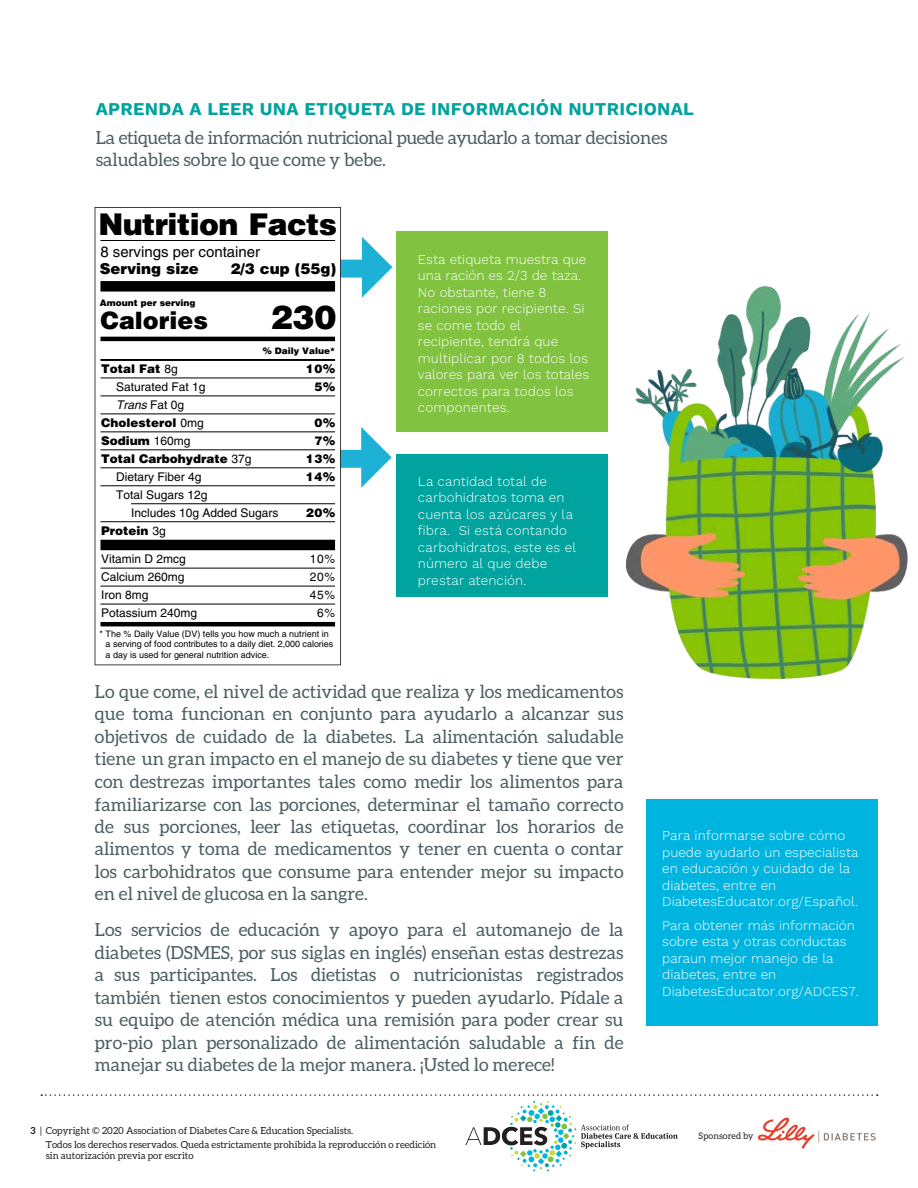
<style>
.page{position:relative;width:918px;height:1188px;background:#fff}
.page>*{position:absolute;margin:0;border:0;box-sizing:border-box;transform-origin:0 0}
.t1{font:900 33px "Helvetica";color:#000}
.t2{font:900 30px "Helvetica";letter-spacing:-.02em;color:#000}
.t3{font:900 24px "Helvetica";color:#000}
.body_aleo{font:18px/22.5px "Aleo";color:#4b5e61;text-align:justify}
.body_aleo-2{font:18px/29.1px "Aleo";letter-spacing:-.025em;color:#4b5e61}
.t4{font:900 15px "Helvetica";color:#000}
.t5{font:15px "Helvetica";color:#000}
.sidebar_thin{font:300 13.5px/16.5px "Work Sans";color:#fff}
.t6{font:12px/18px "Helvetica";color:#000}
.t7{font:900 12px/18px "Helvetica";color:#000;text-align:right}
.t8{font:italic 12px "Helvetica";color:#000}
.page_numbers{font:9.75px/13.4px "Aleo";color:#231f20}
.t9{font:9px/10.5px "Helvetica";color:#000}
.t10{font:900 9px "Helvetica";color:#000}
.page_numbers-2{font:9px "Aleo";color:#231f20}
.s1{font-family:"Work Sans";font-weight:700;color:#00a39d}
.s2{font-weight:400}
.s3{font-style:normal}
.s4{font-weight:700}
</style>
<div class="page">
<div style="left:396px;top:454px;width:212px;height:142px;background:#00a39d"></div>
<div style="left:396px;top:232px;width:212px;height:200px;background:#81c340"></div>
<svg style="left:341px;top:427px;width:51px;height:61px"></svg>
<svg style="left:341px;top:237px;width:51px;height:61px"></svg>
<svg style="left:95px;top:207px;width:246px;height:458px"></svg>
<hr style="left:100px;top:360px;width:235px;height:1px;background:#000">
<hr style="left:100px;top:378px;width:235px;height:1px;background:#000">
<hr style="left:100px;top:396px;width:235px;height:1px;background:#000">
<hr style="left:100px;top:414px;width:235px;height:1px;background:#000">
<hr style="left:100px;top:432px;width:235px;height:1px;background:#000">
<hr style="left:100px;top:450px;width:235px;height:1px;background:#000">
<hr style="left:100px;top:468px;width:235px;height:1px;background:#000">
<hr style="left:100px;top:486px;width:235px;height:1px;background:#000">
<hr style="left:131px;top:503px;width:204px;height:1px;background:#000">
<hr style="left:100px;top:521px;width:235px;height:1px;background:#000">
<hr style="left:100px;top:604px;width:235px;height:1px;background:#000">
<div style="left:100px;top:540px;width:235px;height:10px;background:#000"></div>
<hr style="left:100px;top:240px;width:235px;height:1px;background:#000">
<hr style="left:100px;top:568px;width:235px;height:1px;background:#000">
<hr style="left:100px;top:586px;width:235px;height:1px;background:#000">
<hr style="left:100px;top:622px;width:235px;height:4px;background:#000">
<div style="left:646px;top:799px;width:232px;height:226px;background:#00b4e0"></div>
<svg style="left:41px;top:1094px;width:837px;height:77px"></svg>
<img style="left:627px;top:286px;width:280px;height:393px">
<p class="body_aleo-2" style="left:96px;top:93px;width:600px"><span class="s1">APRENDA A LEER UNA ETIQUETA DE INFORMACIÓN NUTRICIONAL<br></span>La etiqueta de información nutricional puede ayudarlo a tomar decisiones</p>
<p class="body_aleo" style="left:96px;top:149px;width:292px">saludables sobre lo que come y bebe.</p>
<p class="t2" style="left:98px;top:204px;width:240px">Nutrition Facts</p>
<p class="t5" style="left:100px;top:243px;width:161px">8 servings per container</p>
<p class="t4" style="left:100px;top:259px;width:100px">S e vr ni g s ez i</p>
<p class="t4" style="left:231px;top:259px;width:107px">2 3/ cup 5( 5g)</p>
<p class="t10" style="left:100px;top:297px;width:97px">Amount per serving</p>
<p class="t3" style="left:100px;top:305px;width:109px">Calories</p>
<p class="t1" style="left:270px;top:296px;width:67px">230</p>
<p class="t10" style="left:263px;top:344px;width:74px">% Daily Value*</p>
<p class="t7" style="left:101px;top:359px;width:78px">Total Fat <span class="s2">8g</span></p>
<p class="t6" style="left:116px;top:378px;width:91px">Saturated Fat 1g</p>
<p class="t8" style="left:116px;top:398px;width:69px">Trans <span class="s3">Fat 0g</span></p>
<p class="t7" style="left:101px;top:413px;width:104px">Cholesterol <span class="s2">0mg</span></p>
<p class="t7" style="left:101px;top:431px;width:91px">Sodium <span class="s2">160mg</span></p>
<p class="t7" style="left:101px;top:449px;width:152px">Total Carbohydrate <span class="s2">37g</span></p>
<p class="t6" style="left:116px;top:468px;width:87px">Dietary Fiber 4g</p>
<p class="t6" style="left:116px;top:486px;width:93px">Total Sugars 12g</p>
<p class="t6" style="left:131px;top:504px;width:149px">Includes 10g Added Sugars</p>
<p class="t7" style="left:101px;top:521px;width:66px">Protein <span class="s2">3g</span></p>
<p class="t7" style="left:306px;top:359px;width:31px">10%<br>5%</p>
<p class="t7" style="left:306px;top:413px;width:31px">0%<br>7%<br>13%<br>14%</p>
<p class="t7" style="left:306px;top:503px;width:31px">20%</p>
<p class="t6" style="left:101px;top:550px;width:97px">Vitamin D 2mcg<br>Calcium 260mg<br>Iron 8mg<br>Potassium 240mg</p>
<p class="t6" style="left:310px;top:550px;width:27px;text-align:right">10%<br>20%<br>45%<br>6%</p>
<p class="t9" style="left:106px;top:628px;width:229px;text-indent:-6px">* The % Daily Value (DV) tells you how much a nutrient in a serving of food contributes to a daily diet. 2,000 calories a day is used for general nutrition advice.</p>
<p class="sidebar_thin" style="left:418px;top:250px;width:173px">Esta etiqueta muestra que una ración es 2/3 de taza.<br>No obstante, tiene 8 raciones por recipiente. Si se come todo el recipiente, tendrá que multiplicar por 8 todos los valores para ver los totales correctos para todos los componentes.</p>
<p class="sidebar_thin" style="left:418px;top:472px;width:160px">La cantidad total de carbohidratos toma en cuenta los azúcares y la fibra. Si está contando carbohidratos, este es el número al que debe prestar atención.</p>
<p class="body_aleo" style="left:95px;top:680px;width:530px">Lo que come, el nivel de actividad que realiza y los medicamentos que toma funcionan en conjunto para ayudarlo a alcanzar sus objetivos de cuidado de la diabetes. La alimentación saludable tiene un gran impacto en el manejo de su diabetes y tiene que ver con destrezas importantes tales como medir los alimentos para familiarizarse con las porciones, determinar el tamaño correcto de sus porciones, leer las etiquetas, coordinar los horarios de alimentos y toma de medicamentos y tener en cuenta o contar los carbohidratos que consume para entender mejor su impacto en el nivel de glucosa en la sangre.</p>
<p class="body_aleo" style="left:95px;top:919px;width:530px">Los servicios de educación y apoyo para el automanejo de la diabetes (DSMES, por sus siglas en inglés) enseñan estas destrezas a sus participantes. Los dietistas o nutricionistas registrados también tienen estos conocimientos y pueden ayudarlo. Pídale a su equipo de atención médica una remisión para poder crear su pro-pio plan personalizado de alimentación saludable a fin de manejar su diabetes de la mejor manera. ¡Usted lo merece!</p>
<p class="page_numbers" style="left:46px;top:1124px;width:392px;text-indent:-15px"><span class="s4">3</span> | Copyright © 2020 Association of Diabetes Care &amp; Education Specialists.<br>Todos los derechos reservados. Queda estrictamente prohibida la reproducción o reedición</p>
<p class="page_numbers" style="left:46px;top:1150px;width:149px">sin autorización previa por escrito</p>
<p class="sidebar_thin" style="left:662px;top:827px;width:198px">Para informarse sobre cómo puede ayudarlo un especialista en educación y cuidado de la diabetes, entre en<br>DiabetesEducator.org/Español.</p>
<p class="sidebar_thin" style="left:662px;top:916px;width:198px">Para obtener más información sobre esta y otras conductas paraun mejor manejo de la diabetes, entre en<br>DiabetesEducator.org/ADCES7.</p>
<p class="page_numbers-2" style="left:699px;top:1131px;width:56px">Sponsored by</p>
</div>
